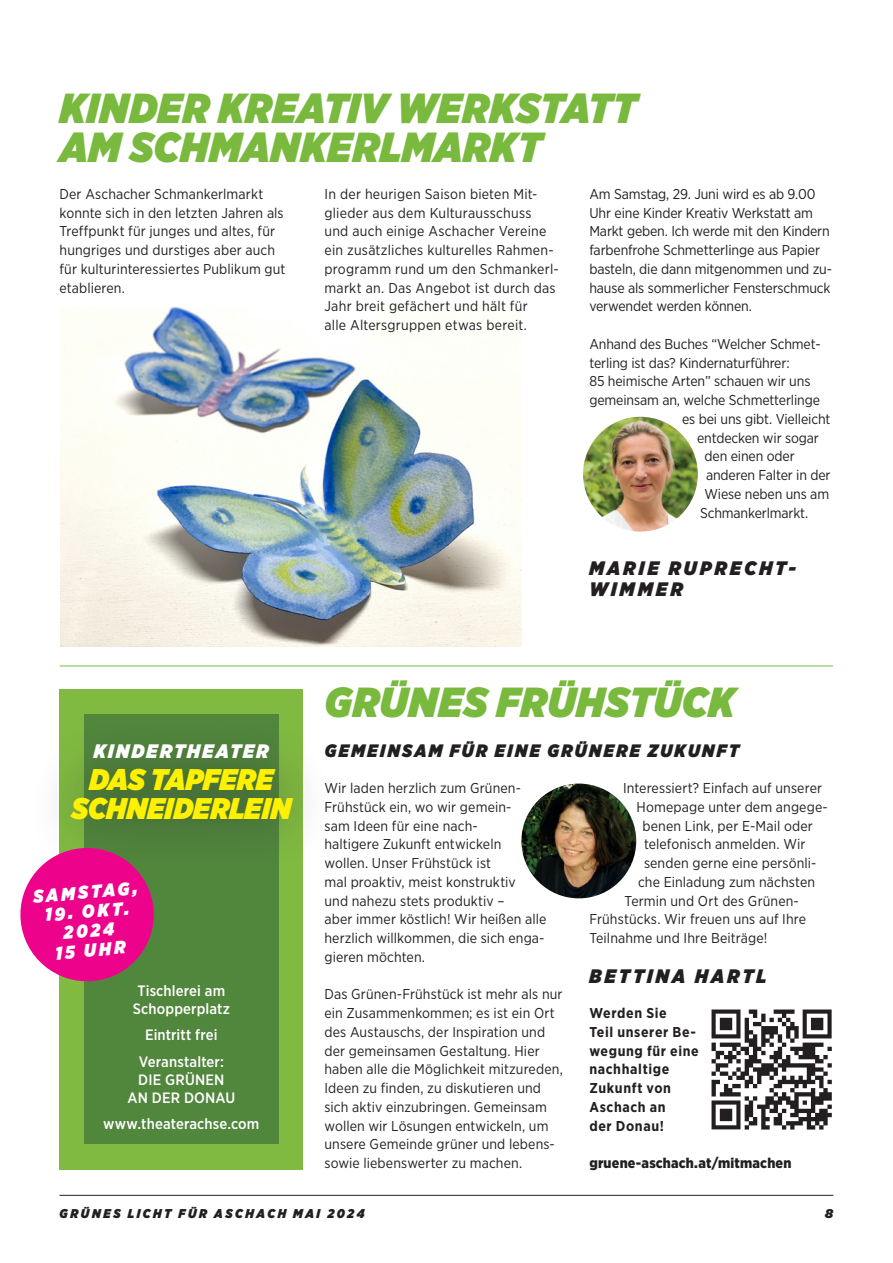
<style>
.page{position:relative;width:893px;height:1263px;background:#fff}
.page>*{position:absolute;margin:0;border:0;box-sizing:border-box;transform-origin:0 0}
.gz_titel_green{font:italic 900 42px "Gotham Narrow";letter-spacing:.015em;color:#79ba3e}
.t1{font:italic 900 29.85px/29px "Gotham Narrow";color:#fff101;text-align:center}
.gz_autor_in_schwarz{font:italic 900 19.5px/21px "Gotham Narrow";letter-spacing:.155em;color:#231f20}
.gz_kasten_titel{font:italic 900 19.5px "Gotham Narrow";letter-spacing:.105em;color:#fff}
.t2{font:italic 900 18.15px "Gotham Narrow";color:#fff}
.gz_vorspann{font:italic 900 18px "Gotham Narrow";letter-spacing:.13em;color:#231f20}
.gz_kasten_text_mediu{font:500 15px/18px "Gotham Narrow";letter-spacing:.01em;color:#fff;text-align:center}
.gz_text_n{font:14.25px/18.8px "Gotham Narrow";letter-spacing:.005em;color:#231f20}
.gz_text_n-2{font:700 14.25px/18.8px "Gotham Narrow";letter-spacing:.045em;color:#231f20}
.gz_kurzkasten_text_z{font:900 14.25px "Gotham Narrow";letter-spacing:.015em;color:#231f20}
.t3{font:italic 900 12.75px "Gotham Narrow";letter-spacing:.195em;color:#231f20}
.t4{font:italic 900 12.75px "Gotham";color:#231f20}
</style>
<div class="page">
<hr style="left:60px;top:1195px;width:773px;height:1px;background:#231f20">
<img style="left:61px;top:307px;width:460px;height:339px">
<img style="left:583px;top:417px;width:115px;height:115px;border-radius:57px">
<img style="left:521px;top:783px;width:115px;height:115px;border-radius:57px">
<img style="left:711px;top:1009px;width:121px;height:121px">
<div style="left:59px;top:689px;width:244px;height:480px;background:#80ba41"></div>
<div style="left:84px;top:715px;width:194px;height:429px;background:#51863d"></div>
<div style="left:24px;top:717px;width:316px;height:154px;background:#231f20;opacity:.5"></div>
<svg style="left:20px;top:845px;width:137px;height:137px"></svg>
<hr style="left:60px;top:666px;width:773px;height:1px;background:#79ba3e">
<p class="gz_titel_green" style="left:60px;top:80px;width:579px">KINDER KREATIV WERKSTATT</p>
<p class="gz_titel_green" style="left:60px;top:119px;width:484px">AM SCHMANKERLMARKT</p>
<p class="gz_text_n" style="left:60px;top:184px;width:228px">Der Aschacher Schmankerlmarkt konnte sich in den letzten Jahren als<br>Treffpunkt für junges und altes, für hungriges und durstiges aber auch für kulturinteressiertes Publikum gut etablieren.</p>
<p class="gz_text_n" style="left:324px;top:184px;width:236px">In der heurigen Saison bieten Mit&shy;glieder aus dem Kulturausschuss und auch einige Aschacher Vereine ein zusätzliches kulturelles Rahmen&shy;programm rund um den Schmankerl&shy;markt an. Das Angebot ist durch das Jahr breit gefächert und hält für<br>alle Altersgruppen etwas bereit.</p>
<p class="gz_text_n" style="left:589px;top:184px;width:244px">Am Samstag, 29. Juni wird es ab 9.00<br>Uhr eine Kinder Kreativ Werkstatt am Markt geben. Ich werde mit den Kindern farbenfrohe Schmetterlinge aus Papier basteln, die dann mitgenommen und zu&shy;hause als sommerlicher Fensterschmuck verwendet werden können.</p>
<p class="gz_text_n" style="left:589px;top:334px;width:233px">Anhand des Buches “Welcher Schmet&shy;terling ist das? Kindernaturführer:</p>
<p class="gz_text_n" style="left:589px;top:372px;width:223px">85 heimische Arten” schauen wir uns</p>
<p class="gz_text_n" style="left:589px;top:390px;width:232px">gemeinsam an, welche Schmetterlinge</p>
<p class="gz_text_n" style="left:682px;top:409px;width:150px">es bei uns gibt. Vielleicht</p>
<p class="gz_text_n" style="left:697px;top:428px;width:123px">entdecken wir sogar</p>
<p class="gz_text_n" style="left:705px;top:447px;width:92px">den einen oder</p>
<p class="gz_text_n" style="left:706px;top:465px;width:126px">anderen Falter in der</p>
<p class="gz_text_n" style="left:705px;top:484px;width:126px">Wiese neben uns am</p>
<p class="gz_text_n" style="left:700px;top:503px;width:110px">Schmankerlmarkt.</p>
<p class="gz_autor_in_schwarz" style="left:589px;top:558px;width:208px">MARIE RUPRECHT-<br>WIMMER</p>
<p class="gz_kasten_titel" style="left:94px;top:738px;width:176px">KINDERTHEATER</p>
<p class="t1" style="left:72px;top:764px;width:221px">DAS TAPFERE<br>SCHNEIDERLEIN</p>
<p class="t2" style="left:32px;top:884px;width:106px;rotate:-5deg">SAMSTAG,</p>
<p class="t2" style="left:44px;top:903px;width:86px;rotate:-5deg">19. OKT.</p>
<p class="t2" style="left:62px;top:921px;width:52px;rotate:-5deg">2024</p>
<p class="t2" style="left:54px;top:941px;width:72px;rotate:-5deg">15 UHR</p>
<p class="gz_kasten_text_mediu" style="left:133px;top:981px;width:98px">Tischlerei am<br>Schopperplatz</p>
<p class="gz_kasten_text_mediu" style="left:145px;top:1025px;width:74px">Eintritt frei</p>
<p class="gz_kasten_text_mediu" style="left:127px;top:1052px;width:109px">Veranstalter:<br>DIE GRÜNEN<br>AN DER DONAU</p>
<p class="gz_kasten_text_mediu" style="left:103px;top:1114px;width:158px">www.theaterachse.com</p>
<p class="gz_titel_green" style="left:325px;top:674px;width:412px">GRÜNES FRÜHSTÜCK</p>
<p class="gz_vorspann" style="left:325px;top:738px;width:416px">GEMEINSAM FÜR EINE GRÜNERE ZUKUNFT</p>
<p class="gz_text_n" style="left:324px;top:778px;width:224px">Wir laden herzlich zum Grünen-<br>Frühstück ein, wo wir gemein-<br>sam Ideen für eine nach-<br>haltigere Zukunft entwickeln wollen. Unser Frühstück ist<br>mal proaktiv, meist konstruktiv<br>und nahezu stets produktiv –<br>aber immer köstlich! Wir heißen alle herzlich willkommen, die sich enga&shy;gieren möchten.</p>
<p class="gz_text_n" style="left:324px;top:985px;width:240px">Das Grünen-Frühstück ist mehr als nur ein Zusammenkommen; es ist ein Ort des Austauschs, der Inspiration und der gemeinsamen Gestaltung. Hier haben alle die Möglichkeit mitzureden, Ideen zu finden, zu diskutieren und sich aktiv einzubringen. Gemeinsam wollen wir Lösungen entwickeln, um unsere Gemeinde grüner und lebens&shy;sowie liebenswerter zu machen.</p>
<p class="gz_text_n" style="left:623px;top:778px;width:201px">Interessiert? Einfach auf unserer</p>
<p class="gz_text_n" style="left:636px;top:797px;width:193px">Homepage unter dem angege-</p>
<p class="gz_text_n" style="left:642px;top:816px;width:172px">benen Link, per E-Mail oder</p>
<p class="gz_text_n" style="left:644px;top:835px;width:163px">telefonisch anmelden. Wir</p>
<p class="gz_text_n" style="left:644px;top:853px;width:174px">senden gerne eine persönli-</p>
<p class="gz_text_n" style="left:638px;top:872px;width:179px">che Einladung zum nächsten</p>
<p class="gz_text_n" style="left:624px;top:891px;width:174px">Termin und Ort des Grünen-</p>
<p class="gz_text_n" style="left:589px;top:910px;width:218px">Frühstücks. Wir freuen uns auf Ihre</p>
<p class="gz_text_n" style="left:589px;top:928px;width:179px">Teilnahme und Ihre Beiträge!</p>
<p class="gz_autor_in_schwarz" style="left:589px;top:965px;width:179px">BETTINA HARTL</p>
<p class="gz_text_n-2" style="left:589px;top:1004px;width:111px">Werden Sie<br>Teil unserer Be&shy;wegung für eine nachhaltige<br>Zukunft von<br>Aschach an<br>der Donau!</p>
<p class="gz_kurzkasten_text_z" style="left:589px;top:1154px;width:203px">gruene-aschach.at/mitmachen</p>
<p class="t3" style="left:60px;top:1205px;width:307px">GRÜNES LICHT FÜR ASCHACH MAI 2024</p>
<p class="t4" style="left:825px;top:1204px;width:10px">8</p>
</div>
